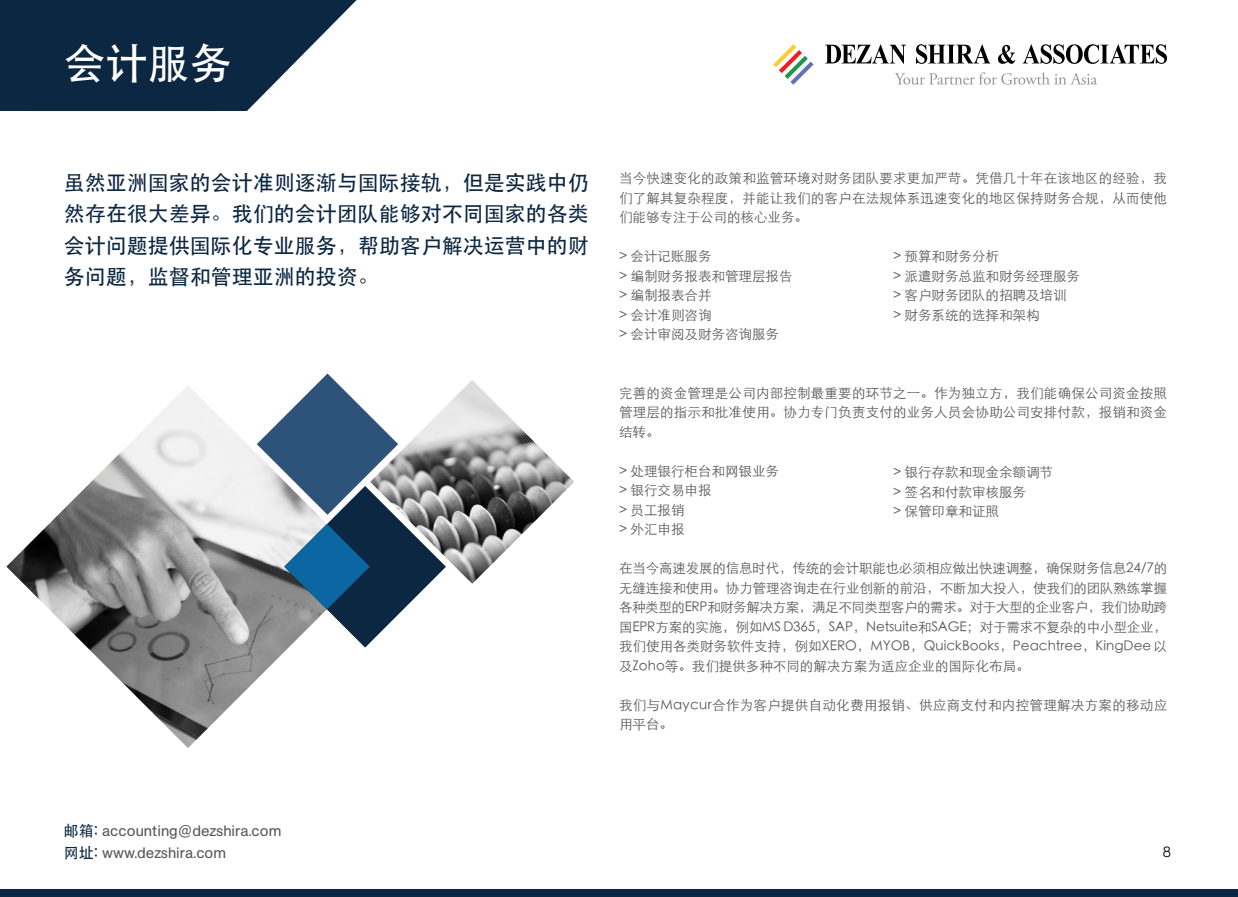
<style>
.page{position:relative;width:1238px;height:897px;background:#fff}
.page>*{position:absolute;margin:0;border:0;box-sizing:border-box;transform-origin:0 0}
.t1{font:500 42px "ST Heiti SC";color:#fff}
.t2{font:500 21px/31.5px "ST Heiti SC";color:#0c2741;text-align:justify}
.t3{font:15px/22.5px "Unlimited Sans";color:#59595b}
.t4{font:300 15px "Unlimited Sans";color:#000}
.t5{font:300 13.5px/19.5px "ST Heiti SC";color:#58595b}
.t6{font:300 13.5px/19.5px "ST Heiti SC";letter-spacing:.02em;color:#58595b}
.s1{font-family:"ST Heiti SC";font-weight:500;color:#0c2741}
</style>
<div class="page">
<svg style="left:6px;top:386px;width:282px;height:362px"></svg>
<svg style="left:0;top:0;width:356px;height:111px"></svg>
<svg style="left:257px;top:373px;width:317px;height:275px"></svg>
<svg style="left:825px;top:44px;width:81px;height:20px"></svg>
<svg style="left:916px;top:44px;width:74px;height:20px"></svg>
<svg style="left:998px;top:45px;width:17px;height:19px"></svg>
<svg style="left:1022px;top:44px;width:145px;height:20px"></svg>
<svg style="left:773px;top:44px;width:40px;height:41px"></svg>
<svg style="left:895px;top:72px;width:202px;height:13px"></svg>
<div style="left:0;top:890px;width:1238px;height:7px;background:#0c2741"></div>
<h1 class="t1" style="left:64px;top:39px;width:169px">会计服务</h1>
<h2 class="t2" style="left:64px;top:166px;width:526px">虽然亚洲国家的会计准则逐渐与国际接轨，但是实践中仍然存在很大差异。我们的会计团队能够对不同国家的各类会计问题提供国际化专业服务，帮助客户解决运营中的财务问题，监督和管理亚洲的投资。</h2>
<p class="t5" style="left:619px;top:167px;width:549px;text-align:justify">当今快速变化的政策和监管环境对财务团队要求更加严苛。凭借几十年在该地区的经验，我们了解其复杂程度，并能让我们的客户在法规体系迅速变化的地区保持财务合规，从而使他们能够专注于公司的核心业务。</p>
<p class="t5" style="left:619px;top:245px;width:175px">&gt; 会计记账服务<br>&gt; 编制财务报表和管理层报告&gt; 编制报表合并<br>&gt; 会计准则咨询<br>&gt; 会计审阅及财务咨询服务</p>
<p class="t5" style="left:893px;top:245px;width:189px">&gt; 预算和财务分析<br>&gt; 派遣财务总监和财务经理服务&gt; 客户财务团队的招聘及培训<br>&gt; 财务系统的选择和架构</p>
<p class="t5" style="left:619px;top:382px;width:549px;text-align:justify">完善的资金管理是公司内部控制最重要的环节之一。作为独立方，我们能确保公司资金按照管理层的指示和批准使用。协力专门负责支付的业务人员会协助公司安排付款，报销和资金结转。</p>
<p class="t5" style="left:619px;top:460px;width:162px">&gt; 处理银行柜台和网银业务&gt; 银行交易申报<br>&gt; 员工报销<br>&gt; 外汇申报</p>
<p class="t5" style="left:619px;top:557px;width:550px;text-align:justify">在当今高速发展的信息时代，传统的会计职能也必须相应做出快速调整，确保财务信息24/7的无缝连接和使用。协力管理咨询走在行业创新的前沿，不断加大投入，使我们的团队熟练掌握各种类型的ERP和财务解决方案，满足不同类型客户的需求。对于大型的企业客户，我们协助跨国EPR方案的实施，例如MS D365，SAP，Netsuite和SAGE；对于需求不复杂的中小型企业，我们使用各类财务软件支持，例如XERO，MYOB，QuickBooks，Peachtree，KingDee 以及Zoho等。我们提供多种不同的解决方案为适应企业的国际化布局。</p>
<p class="t6" style="left:619px;top:694px;width:550px">我们与Maycur合作为客户提供自动化费用报销、供应商支付和内控管理解决方案的移动应用平台。</p>
<p class="t5" style="left:893px;top:461px;width:162px">&gt; 银行存款和现金余额调节&gt; 签名和付款审核服务<br>&gt; 保管印章和证照</p>
<p class="t3" style="left:64px;top:819px;width:219px"><span class="s1">邮箱:</span> accounting@dezshira.com<span class="s1">网址:</span> www.dezshira.com</p>
<p class="t4" style="left:1162px;top:842px;width:10px">8</p>
</div>
